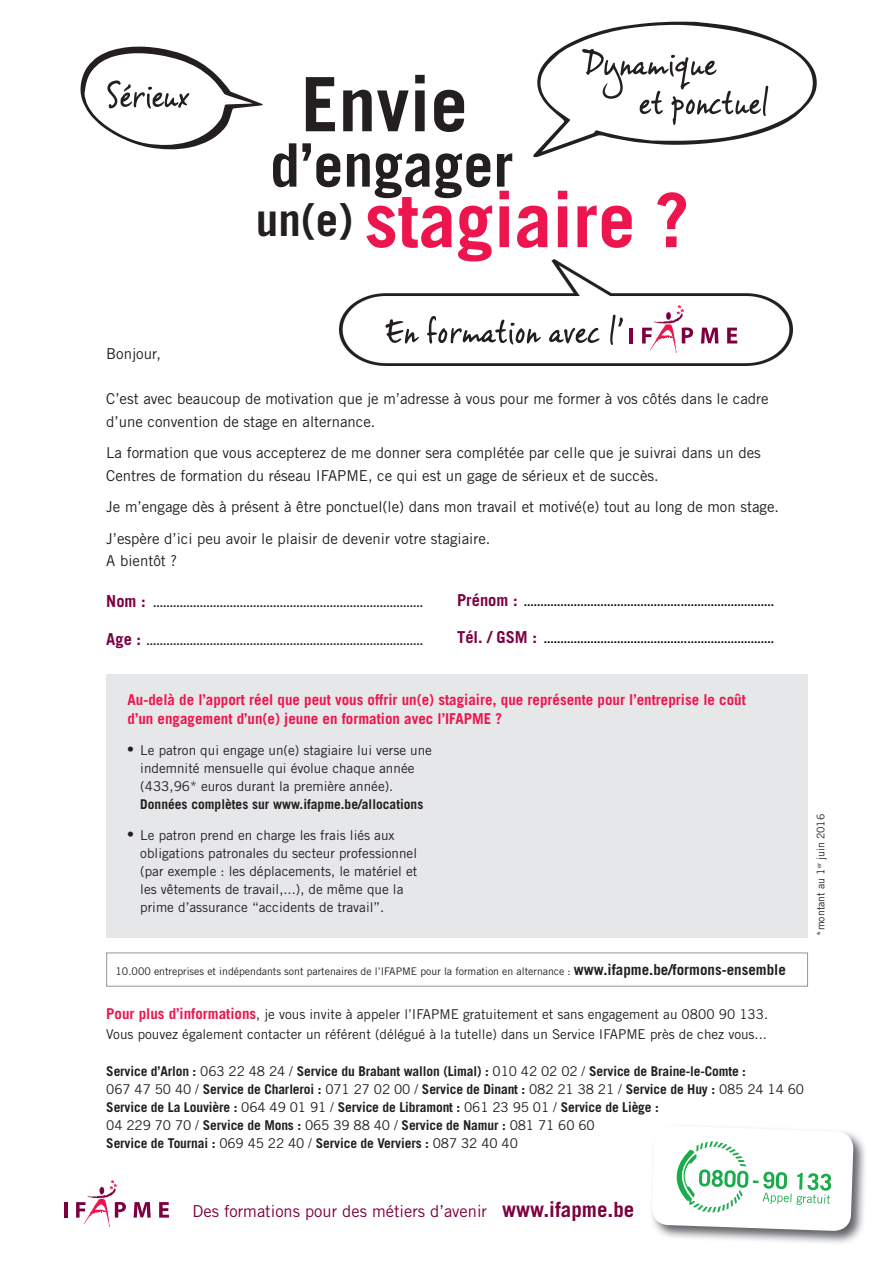
<style>
.page{position:relative;width:893px;height:1263px;background:#fff}
.page>*{position:absolute;margin:0;border:0;box-sizing:border-box;transform-origin:0 0}
.t1{font:159.9px "Talkies";color:#231f20}
.t2{font:700 75px "Trade Gothic";color:#ed154e}
.t3{font:700 75px "Trade Gothic";color:#231f20}
.t4{font:700 60px "Trade Gothic";color:#231f20}
.t5{font:16.5px "Trade Gothic";color:#7c0040}
.t6{font:15px/22.5px "Trade Gothic";color:#231f20}
.t7{font:700 15px/19.5px "Trade Gothic";color:#ed154e}
.t8{font:13.5px/18px "Trade Gothic";color:#231f20}
.t9{font:700 13.5px/18px "Trade Gothic";letter-spacing:-.01em;color:#231f20}
.t10{font:700 12px "Trade Gothic";color:#231f20}
.t11{font:700 12px "Trade Gothic";color:#000}
.t12{font:10.5px "Trade Gothic";color:#231f20}
.s1{font-size:16.5px;color:#7c0040}
.s2{font-family:"Times";font-size:18px}
.s3{font-weight:700;font-size:15px}
.s4{font-weight:700;font-size:15px;color:#ed154e}
.s5{font-weight:400}
.s6{font-weight:700;font-size:21px}
</style>
<div class="page">
<img style="left:339px;top:259px;width:453px;height:107px">
<div style="left:106px;top:674px;width:702px;height:264px;background:#e6e7e9"></div>
<svg style="left:701px;top:328px;width:17px;height:15px"></svg>
<svg style="left:727px;top:328px;width:10px;height:15px"></svg>
<hr style="left:629px;top:328px;width:4px;height:15px;background:#7c0040">
<svg style="left:642px;top:305px;width:51px;height:48px"></svg>
<svg style="left:134px;top:1202px;width:17px;height:15px"></svg>
<svg style="left:159px;top:1202px;width:10px;height:15px"></svg>
<hr style="left:64px;top:1202px;width:3px;height:15px;background:#7c0040">
<svg style="left:76px;top:1180px;width:50px;height:47px"></svg>
<img style="left:659px;top:1135px;width:206px;height:108px">
<svg style="left:652px;top:1126px;width:202px;height:105px"></svg>
<svg style="left:582px;top:49px;width:186px;height:76px"></svg>
<svg style="left:385px;top:315px;width:238px;height:30px"></svg>
<svg style="left:80px;top:46px;width:183px;height:103px"></svg>
<div style="left:106px;top:952px;width:702px;height:34px;border:1px solid #939598"></div>
<h1 class="t1" style="left:527px;top:8px;width:298px">2</h1>
<h2 class="t3" style="left:301px;top:58px;width:168px">Envie</h2>
<h3 class="t4" style="left:270px;top:128px;width:245px">d’engager</h3>
<h2 class="t2" style="left:256px;top:174px;width:435px"><sup>un(e)</sup> stagiaire ?</h2>
<p class="t6" style="left:106px;top:342px;width:56px">Bonjour,</p>
<p class="t6" style="left:106px;top:387px;width:664px">C’est avec beaucoup de motivation que je m’adresse à vous pour me former à vos côtés dans le cadre d’une convention de stage en alternance.</p>
<p class="t6" style="left:106px;top:441px;width:656px">La formation que vous accepterez de me donner sera complétée par celle que je suivrai dans un des<br>Centres de formation du réseau IFAPME, ce qui est un gage de sérieux et de succès.</p>
<p class="t6" style="left:106px;top:491px;width:674px;line-height:31.5px">Je m’engage dès à présent à être ponctuel(le) dans mon travail et motivé(e) tout au long de mon stage.<br>J’espère d’ici peu avoir le plaisir de devenir votre stagiaire.</p>
<p class="t6" style="left:106px;top:549px;width:72px">A bientôt ?</p>
<p class="t10" style="left:106px;top:595px;width:318px"><span class="s1">Nom :</span> .................................................................................</p>
<p class="t10" style="left:106px;top:633px;width:318px"><span class="s1">Age :</span> ...................................................................................</p>
<p class="t11" style="left:457px;top:594px;width:318px"><span class="s1">Prénom :</span> ...........................................................................</p>
<p class="t11" style="left:457px;top:632px;width:318px"><span class="s1">Tél. / GSM :</span> .....................................................................</p>
<p class="t7" style="left:128px;top:689px;width:620px">Au-delà de l’apport réel que peut vous offrir un(e) stagiaire, que représente pour l’entreprise le coût d’un engagement d’un(e) jeune en formation avec l’IFAPME ?</p>
<p class="t8" style="left:140px;top:741px;width:293px;text-indent:-13px"><span class="s2">•</span> Le patron qui engage un(e) stagiaire lui verse une indemnité mensuelle qui évolue chaque année (433,96* euros durant la première année).</p>
<p class="t9" style="left:140px;top:795px;width:285px">Données complètes sur www.ifapme.be/allocations</p>
<p class="t8" style="left:140px;top:826px;width:279px;text-indent:-13px"><span class="s2">•</span> Le patron prend en charge les frais liés aux obligations patronales du secteur professionnel (par exemple : les déplacements, le matériel et les vêtements de travail,...), de même que la prime d’assurance “accidents de travail”.</p>
<p class="t12" style="left:116px;top:965px;width:672px">10.000 entreprises et indépendants sont partenaires de l’IFAPME pour la formation en alternance : <span class="s3">www.ifapme.be/formons-ensemble</span></p>
<p class="t8" style="left:106px;top:1005px;width:663px;line-height:19.5px"><span class="s4">Pour plus d’informations</span>, je vous invite à appeler l’IFAPME gratuitement et sans engagement au 0800 90 133.<br>Vous pouvez également contacter un référent (délégué à la tutelle) dans un Service IFAPME près de chez vous...</p>
<p class="t9" style="left:106px;top:1062px;width:699px">Service d’Arlon : <span class="s5">063 22 48 24 /</span> Service du Brabant wallon (Limal) : <span class="s5">010 42 02 02 /</span> Service de Braine-le-Comte :<br><span class="s5">067 47 50 40 /</span> Service de Charleroi : <span class="s5">071 27 02 00 /</span> Service de Dinant : <span class="s5">082 21 38 21 /</span> Service de Huy : <span class="s5">085 24 14 60<br></span>Service de La Louvière : <span class="s5">064 49 01 91 /</span> Service de Libramont : <span class="s5">061 23 95 01 /</span> Service de Liège :<br><span class="s5">04 229 70 70 /</span> Service de Mons : <span class="s5">065 39 88 40 /</span> Service de Namur : <span class="s5">081 71 60 60<br></span>Service de Tournai : <span class="s5">069 45 22 40 /</span> Service de Verviers : <span class="s5">087 32 40 40</span></p>
<p class="t12" style="left:814px;top:935px;width:123px;rotate:-90deg">*montant au 1<sup>er</sup> juin 2016</p>
<p class="t5" style="left:192px;top:1201px;width:443px">Des formations pour des métiers d’avenir <span class="s6">www.ifapme.be</span></p>
</div>
